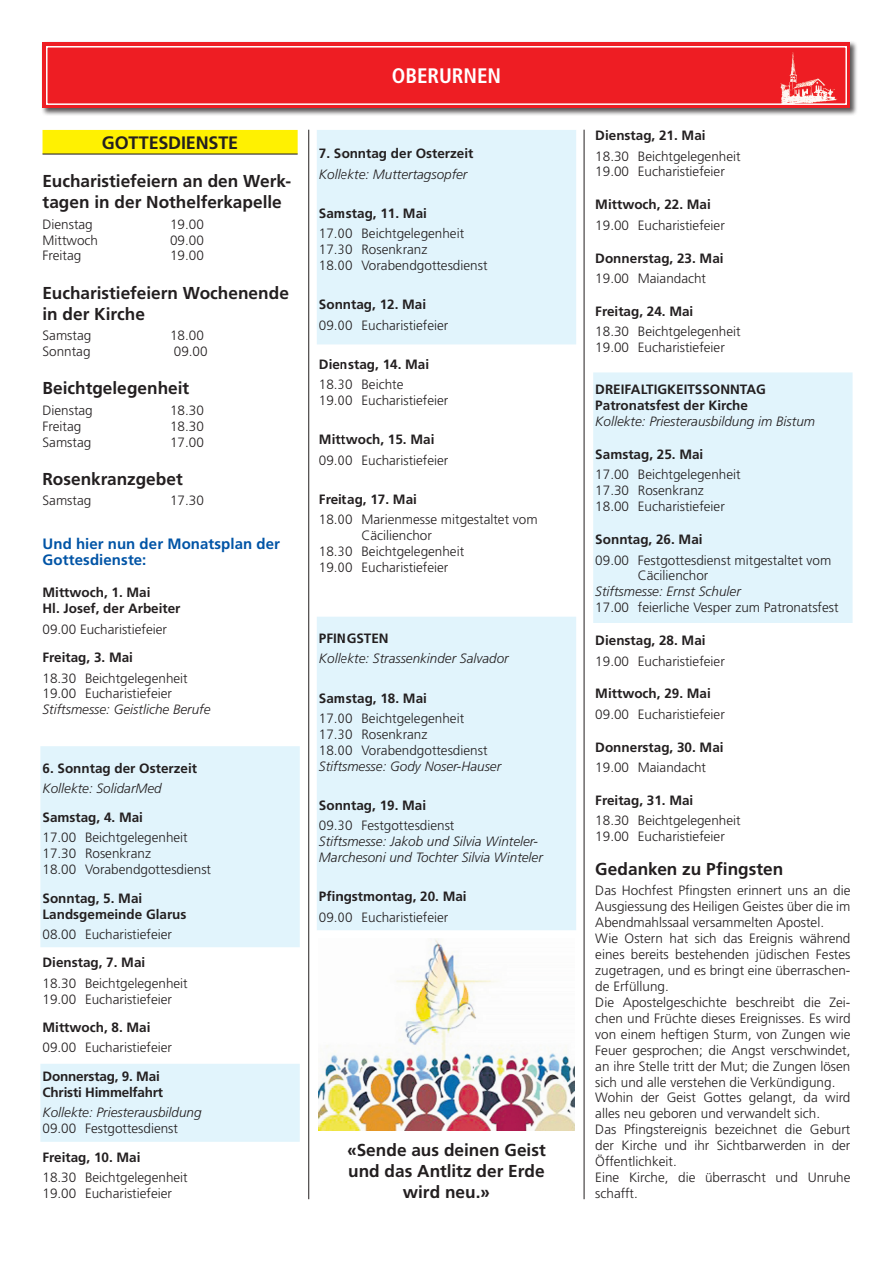
<style>
.page{position:relative;width:893px;height:1263px;background:#fff}
.page>*{position:absolute;margin:0;border:0;box-sizing:border-box;transform-origin:0 0}
.t1{font:700 condensed 21px "Frutiger LT Pro";color:#fff}
.t2{font:700 18px "Frutiger LT Pro";letter-spacing:-.01em;color:#231f20}
.t3{font:700 17.25px/21.3px "Frutiger LT Pro";color:#231f20}
.t4{font:700 15px/15.9px "Frutiger LT Pro";letter-spacing:.005em;color:#0154a6}
.t5{font:300 13.5px/15.9px "Frutiger LT Pro";color:#231f20}
.t6{font:700 13.5px/15.9px "Frutiger LT Pro";color:#231f20}
.t7{font:italic 300 13.5px/15.9px "Frutiger LT Pro";color:#231f20}
</style>
<div class="page">
<hr style="left:308px;top:130px;width:1px;height:1069px;background:#231f20">
<hr style="left:584px;top:130px;width:1px;height:1069px;background:#231f20">
<div style="left:41px;top:41px;width:817px;height:75px;background:#231f20;opacity:.75"></div>
<div style="left:43px;top:43px;width:807px;height:65px;background:#ee1d23"></div>
<img style="left:780px;top:53px;width:57px;height:49px">
<div style="left:46px;top:46px;width:801px;height:59px;border:2px solid #fff"></div>
<div style="left:43px;top:130px;width:255px;height:24px;background:#fff101"></div>
<hr style="left:43px;top:153px;width:255px;height:2px;background:#231f20">
<div style="left:40px;top:746px;width:260px;height:201px;background:#e1f4fc"></div>
<div style="left:40px;top:1064px;width:260px;height:78px;background:#e1f4fc"></div>
<div style="left:317px;top:130px;width:259px;height:214px;background:#e1f4fc"></div>
<div style="left:317px;top:617px;width:259px;height:313px;background:#e1f4fc"></div>
<img style="left:319px;top:939px;width:255px;height:191px">
<div style="left:593px;top:372px;width:260px;height:251px;background:#e1f4fc"></div>
<h2 class="t2" style="left:102px;top:132px;width:138px">GOTTESDIENSTE</h2>
<p class="t3" style="left:43px;top:170px;width:250px">Eucharistiefeiern an den Werk&shy;tagen in der Nothelferkapelle</p>
<p class="t5" style="left:43px;top:216px;width:52px">Dienstag</p>
<p class="t5" style="left:170px;top:216px;width:35px">19.00</p>
<p class="t5" style="left:43px;top:232px;width:57px">Mittwoch</p>
<p class="t5" style="left:170px;top:232px;width:35px">09.00</p>
<p class="t5" style="left:43px;top:248px;width:40px">Freitag</p>
<p class="t5" style="left:170px;top:248px;width:35px">19.00</p>
<p class="t3" style="left:43px;top:282px;width:248px">Eucharistiefeiern Wochenende in der Kirche</p>
<p class="t5" style="left:43px;top:328px;width:50px">Samstag</p>
<p class="t5" style="left:170px;top:328px;width:35px">18.00</p>
<p class="t5" style="left:43px;top:344px;width:50px">Sonntag</p>
<p class="t5" style="left:174px;top:344px;width:35px">09.00</p>
<p class="t3" style="left:43px;top:378px;width:148px">Beichtgelegenheit</p>
<p class="t5" style="left:43px;top:402px;width:52px">Dienstag</p>
<p class="t5" style="left:170px;top:402px;width:35px">18.30</p>
<p class="t5" style="left:43px;top:418px;width:40px">Freitag</p>
<p class="t5" style="left:170px;top:418px;width:35px">18.30</p>
<p class="t5" style="left:43px;top:434px;width:50px">Samstag</p>
<p class="t5" style="left:170px;top:434px;width:35px">17.00</p>
<p class="t3" style="left:43px;top:468px;width:142px">Rosenkranzgebet</p>
<p class="t5" style="left:43px;top:492px;width:50px">Samstag</p>
<p class="t5" style="left:170px;top:492px;width:35px">17.30</p>
<p class="t4" style="left:43px;top:535px;width:239px">Und hier nun der Monatsplan der<br>Gottesdienste:</p>
<p class="t6" style="left:43px;top:585px;width:140px">Mittwoch, 1. Mai<br>Hl. Josef, der Arbeiter</p>
<p class="t5" style="left:43px;top:621px;width:126px">09.00 Eucharistiefeier</p>
<p class="t6" style="left:43px;top:650px;width:92px">Freitag, 3. Mai</p>
<p class="t5" style="left:43px;top:670px;width:147px">18.30 Beichtgelegenheit<br>19.00 Eucharistiefeier</p>
<p class="t7" style="left:43px;top:702px;width:169px">Stiftsmesse: Geistliche Berufe</p>
<p class="t6" style="left:43px;top:760px;width:156px">6. Sonntag der Osterzeit</p>
<p class="t7" style="left:43px;top:780px;width:121px">Kollekte: SolidarMed</p>
<p class="t6" style="left:43px;top:809px;width:102px">Samstag, 4. Mai</p>
<p class="t5" style="left:43px;top:829px;width:170px">17.00 Beichtgelegenheit<br>17.30 Rosenkranz<br>18.00 Vorabendgottesdienst</p>
<p class="t6" style="left:43px;top:890px;width:146px">Sonntag, 5. Mai<br>Landsgemeinde Glarus</p>
<p class="t5" style="left:43px;top:926px;width:131px">08.00 Eucharistiefeier</p>
<p class="t6" style="left:43px;top:955px;width:104px">Dienstag, 7. Mai</p>
<p class="t5" style="left:43px;top:975px;width:147px">18.30 Beichtgelegenheit<br>19.00 Eucharistiefeier</p>
<p class="t6" style="left:43px;top:1020px;width:110px">Mittwoch, 8. Mai</p>
<p class="t5" style="left:43px;top:1040px;width:131px">09.00 Eucharistiefeier</p>
<p class="t6" style="left:43px;top:1068px;width:122px">Donnerstag, 9. Mai<br>Christi Himmelfahrt</p>
<p class="t7" style="left:43px;top:1105px;width:161px">Kollekte: Priesterausbildung</p>
<p class="t5" style="left:43px;top:1121px;width:137px">09.00 Festgottesdienst</p>
<p class="t6" style="left:43px;top:1149px;width:100px">Freitag, 10. Mai</p>
<p class="t5" style="left:43px;top:1169px;width:147px">18.30 Beichtgelegenheit<br>19.00 Eucharistiefeier</p>
<h1 class="t1" style="left:392px;top:63px;width:111px">OBERURNEN</h1>
<p class="t6" style="left:319px;top:146px;width:156px">7. Sonntag der Osterzeit</p>
<p class="t7" style="left:319px;top:166px;width:150px">Kollekte: Muttertagsopfer</p>
<p class="t6" style="left:319px;top:205px;width:110px">Samstag, 11. Mai</p>
<p class="t5" style="left:319px;top:226px;width:170px">17.00 Beichtgelegenheit<br>17.30 Rosenkranz<br>18.00 Vorabendgottesdienst</p>
<p class="t6" style="left:319px;top:297px;width:109px">Sonntag, 12. Mai</p>
<p class="t5" style="left:319px;top:317px;width:131px">09.00 Eucharistiefeier</p>
<p class="t6" style="left:319px;top:356px;width:112px">Dienstag, 14. Mai</p>
<p class="t5" style="left:319px;top:377px;width:131px">18.30 Beichte<br>19.00 Eucharistiefeier</p>
<p class="t6" style="left:319px;top:432px;width:117px">Mittwoch, 15. Mai</p>
<p class="t5" style="left:319px;top:452px;width:131px">09.00 Eucharistiefeier</p>
<p class="t6" style="left:319px;top:491px;width:100px">Freitag, 17. Mai</p>
<p class="t5" style="left:319px;top:511px;width:220px">18.00 Marienmesse mitgestaltet vom</p>
<p class="t5" style="left:361px;top:527px;width:72px">Cäcilienchor</p>
<p class="t5" style="left:319px;top:543px;width:147px">18.30 Beichtgelegenheit</p>
<p class="t5" style="left:319px;top:559px;width:131px">19.00 Eucharistiefeier</p>
<p class="t6" style="left:319px;top:630px;width:71px">PFINGSTEN</p>
<p class="t7" style="left:319px;top:651px;width:191px">Kollekte: Strassenkinder Salvador</p>
<p class="t6" style="left:319px;top:690px;width:110px">Samstag, 18. Mai</p>
<p class="t5" style="left:319px;top:710px;width:170px">17.00 Beichtgelegenheit<br>17.30 Rosenkranz<br>18.00 Vorabendgottesdienst</p>
<p class="t7" style="left:319px;top:758px;width:184px">Stiftsmesse: Gody Noser-Hauser</p>
<p class="t6" style="left:319px;top:797px;width:109px">Sonntag, 19. Mai</p>
<p class="t5" style="left:319px;top:818px;width:137px">09.30 Festgottesdienst</p>
<p class="t7" style="left:319px;top:834px;width:225px">Stiftsmesse: Jakob und Silvia Winteler-<br>Marchesoni und Tochter Silvia Winteler</p>
<p class="t6" style="left:319px;top:889px;width:149px">Pfingstmontag, 20. Mai</p>
<p class="t5" style="left:319px;top:909px;width:131px">09.00 Eucharistiefeier</p>
<p class="t3" style="left:347px;top:1139px;width:200px;text-align:center">«Sende aus deinen Geist und das Antlitz der Erde wird neu.»</p>
<p class="t6" style="left:595px;top:128px;width:112px">Dienstag, 21. Mai</p>
<p class="t5" style="left:595px;top:148px;width:147px">18.30 Beichtgelegenheit<br>19.00 Eucharistiefeier</p>
<p class="t6" style="left:595px;top:197px;width:117px">Mittwoch, 22. Mai</p>
<p class="t5" style="left:595px;top:217px;width:131px">19.00 Eucharistiefeier</p>
<p class="t6" style="left:595px;top:250px;width:130px">Donnerstag, 23. Mai</p>
<p class="t5" style="left:595px;top:270px;width:112px">19.00 Maiandacht</p>
<p class="t6" style="left:595px;top:303px;width:100px">Freitag, 24. Mai</p>
<p class="t5" style="left:595px;top:323px;width:147px">18.30 Beichtgelegenheit<br>19.00 Eucharistiefeier</p>
<p class="t6" style="left:595px;top:382px;width:172px">DREIFALTIGKEITSSONNTAG<br>Patronatsfest der Kirche</p>
<p class="t7" style="left:595px;top:414px;width:221px">Kollekte: Priesterausbildung im Bistum</p>
<p class="t6" style="left:595px;top:447px;width:110px">Samstag, 25. Mai</p>
<p class="t5" style="left:595px;top:467px;width:147px">17.00 Beichtgelegenheit<br>17.30 Rosenkranz<br>18.00 Eucharistiefeier</p>
<p class="t6" style="left:595px;top:532px;width:109px">Sonntag, 26. Mai</p>
<p class="t5" style="left:638px;top:552px;width:195px;text-indent:-43px">09.00 Festgottesdienst mitgestaltet vom<br>Cäcilienchor</p>
<p class="t7" style="left:595px;top:584px;width:147px">Stiftsmesse: Ernst Schuler</p>
<p class="t5" style="left:595px;top:600px;width:245px">17.00 feierliche Vesper zum Patronatsfest</p>
<p class="t6" style="left:595px;top:633px;width:112px">Dienstag, 28. Mai</p>
<p class="t5" style="left:595px;top:653px;width:131px">19.00 Eucharistiefeier</p>
<p class="t6" style="left:595px;top:686px;width:117px">Mittwoch, 29. Mai</p>
<p class="t5" style="left:595px;top:706px;width:131px">09.00 Eucharistiefeier</p>
<p class="t6" style="left:595px;top:739px;width:130px">Donnerstag, 30. Mai</p>
<p class="t5" style="left:595px;top:759px;width:112px">19.00 Maiandacht</p>
<p class="t6" style="left:595px;top:792px;width:100px">Freitag, 31. Mai</p>
<p class="t5" style="left:595px;top:812px;width:147px">18.30 Beichtgelegenheit<br>19.00 Eucharistiefeier</p>
<p class="t3" style="left:595px;top:858px;width:189px">Gedanken zu Pfingsten</p>
<p class="t5" style="left:595px;top:883px;width:257px">Das Hochfest Pfingsten erinnert uns an die Ausgiessung des Heiligen Geistes über die im Abendmahlssaal versammelten Apostel.<br>Wie Ostern hat sich das Ereignis während eines bereits bestehenden jüdischen Festes zugetragen, und es bringt eine überraschen&shy;de Erfüllung.<br>Die Apostelgeschichte beschreibt die Zei&shy;chen und Früchte dieses Ereignisses. Es wird von einem heftigen Sturm, von Zungen wie Feuer gesprochen; die Angst verschwindet, an ihre Stelle tritt der Mut; die Zungen lösen sich und alle verstehen die Verkündigung.<br>Wohin der Geist Gottes gelangt, da wird alles neu geboren und verwandelt sich.<br>Das Pfingstereignis bezeichnet die Geburt der Kirche und ihr Sichtbarwerden in der Öffentlichkeit.<br>Eine Kirche, die überrascht und Unruhe schafft.</p>
</div>
